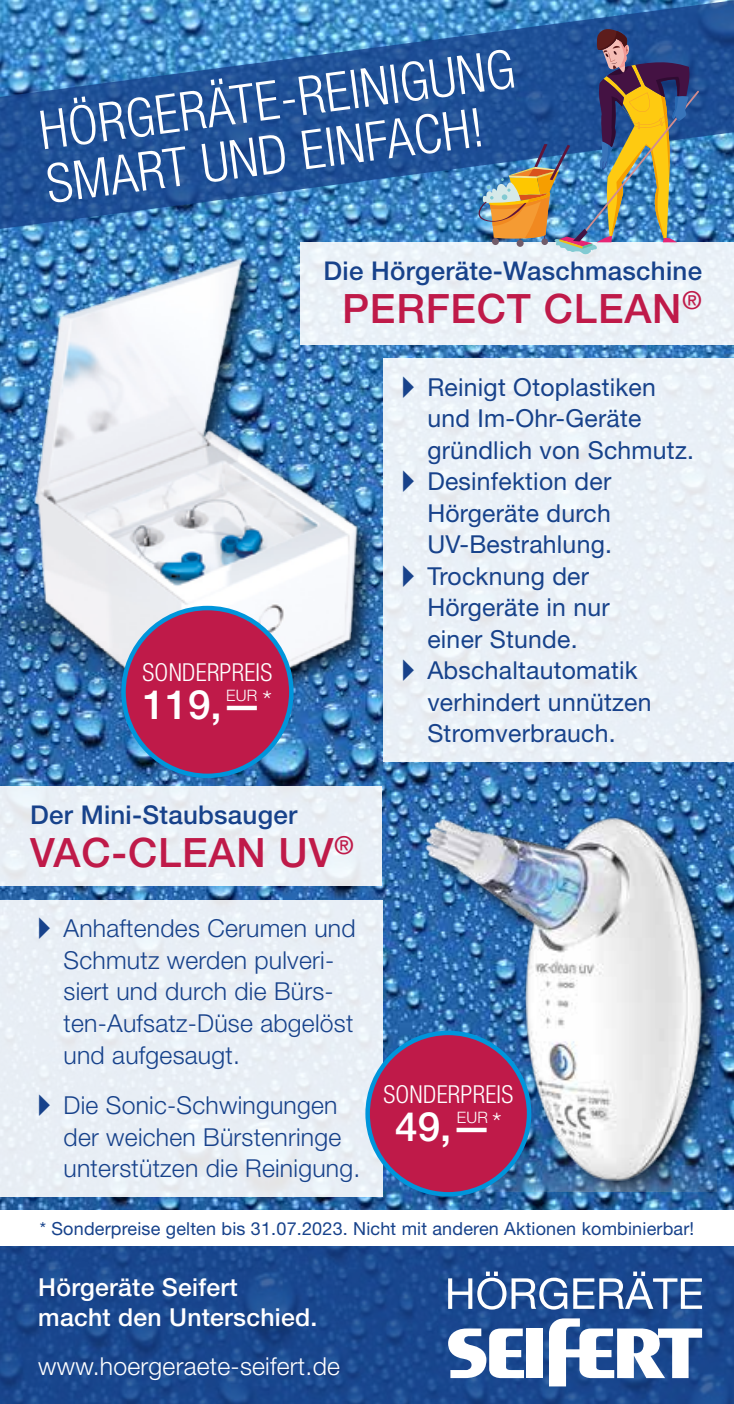
<style>
.page{position:relative;width:734px;height:1404px;background:#fff}
.page>*{position:absolute;margin:0;border:0;box-sizing:border-box;transform-origin:0 0}
.t1{font:300 condensed 54px/54px "Helvetica Neue LT Std";color:#fff}
.t2{font:500 40.5px "Helvetica Neue LT Std";letter-spacing:.02em;color:#bf1a49}
.t3{font:500 40.5px "Helvetica Neue LT Std";color:#fff}
.t4{font:500 25.88px "Helvetica Neue LT Std";letter-spacing:.01em;color:#17428b}
.t5{font:24.75px "Helvetica Neue LT Std";letter-spacing:.01em;color:#17428b}
.t6{font:300 24.75px/31.5px "Helvetica Neue LT Std";letter-spacing:.01em;color:#17428b}
.t7{font:500 24.75px/29.9px "Helvetica Neue LT Std";letter-spacing:.01em;color:#fff}
.t8{font:300 24.75px "Helvetica Neue LT Std";letter-spacing:.01em;color:#fff}
.t9{font:300 condensed 24.75px "Helvetica Neue LT Std";letter-spacing:.01em;color:#fff}
.t10{font:18px "Helvetica Neue LT Std";letter-spacing:.01em;color:#17428b}
.t11{font:300 15.75px "Helvetica Neue LT Std";letter-spacing:.01em;color:#fff}
</style>
<div class="page">
<img style="left:0;top:233px;width:733px;height:977px">
<svg style="left:0;top:1246px;width:733px;height:157px;background:#1b488f"></svg>
<svg style="left:448px;top:1328px;width:76px;height:49px"></svg>
<div style="left:526px;top:1328px;width:17px;height:49px;background:#fff"></div>
<svg style="left:549px;top:1318px;width:153px;height:68px"></svg>
<svg style="left:448px;top:1271px;width:119px;height:38px"></svg>
<svg style="left:573px;top:1271px;width:129px;height:37px"></svg>
<svg style="left:0;top:0;width:733px;height:233px;background:#306bac"></svg>
<div style="left:300px;top:242px;width:433px;height:102px;background:#eaf1f8"></div>
<img style="left:0;top:247px;width:382px;height:478px">
<div style="left:383px;top:358px;width:350px;height:403px;background:#e9f0f7"></div>
<div style="left:123px;top:608px;width:168px;height:167px;background:#bf1a49;border-radius:50%"></div>
<div style="left:121px;top:605px;width:172px;height:173px;border:4px solid #0095db;border-radius:50%"></div>
<div style="left:0;top:786px;width:381px;height:100px;background:#e9eff6"></div>
<div style="left:0;top:899px;width:383px;height:297px;background:#e8eef5"></div>
<img style="left:423px;top:808px;width:293px;height:383px">
<img style="left:478px;top:27px;width:221px;height:227px">
<div style="left:367px;top:1032px;width:162px;height:162px;background:#bf1a49;border-radius:50%"></div>
<div style="left:365px;top:1030px;width:166px;height:166px;border:4px solid #0095db;border-radius:50%"></div>
<h1 class="t1" style="left:36px;top:101px;width:480px;rotate:-7deg">HÖRGERÄTE-REINIGUNG<br>SMART UND EINFACH!</h1>
<p class="t9" style="left:142px;top:658px;width:131px">SONDERPREIS</p>
<h2 class="t3" style="left:143px;top:680px;width:130px">119,—<sup>*</sup></h2>
<p class="t11" style="left:226px;top:685px;width:32px">EUR</p>
<p class="t4" style="left:323px;top:255px;width:380px">Die Hörgeräte-Waschmaschine</p>
<h2 class="t2" style="left:342px;top:284px;width:361px">PERFECT CLEAN<sup>®</sup></h2>
<p class="t5" style="left:402px;top:371px;width:255px">▸ Reinigt Otoplastiken</p>
<p class="t5" style="left:427px;top:403px;width:215px">und Im-Ohr-Geräte</p>
<p class="t5" style="left:427px;top:434px;width:268px">gründlich von Schmutz.</p>
<p class="t5" style="left:402px;top:466px;width:211px">▸ Desinfektion der</p>
<p class="t5" style="left:427px;top:497px;width:185px">Hörgeräte durch</p>
<p class="t5" style="left:427px;top:529px;width:186px">UV-Bestrahlung.</p>
<p class="t5" style="left:402px;top:560px;width:188px">▸ Trocknung der</p>
<p class="t5" style="left:427px;top:592px;width:184px">Hörgeräte in nur</p>
<p class="t5" style="left:427px;top:623px;width:152px">einer Stunde.</p>
<p class="t5" style="left:402px;top:655px;width:237px">▸ Abschaltautomatik</p>
<p class="t5" style="left:427px;top:686px;width:226px">verhindert unnützen</p>
<p class="t5" style="left:427px;top:718px;width:190px">Stromverbrauch.</p>
<p class="t4" style="left:30px;top:799px;width:268px">Der Mini-Staubsauger</p>
<h2 class="t2" style="left:30px;top:828px;width:325px">VAC-CLEAN UV<sup>®</sup></h2>
<p class="t6" style="left:64px;top:912px;width:293px;text-indent:-25px">▸ Anhaftendes Cerumen und<br>Schmutz werden pulveri&shy;siert und durch die Bürs&shy;ten-Aufsatz-Düse abgelöst und aufgesaugt.</p>
<p class="t6" style="left:64px;top:1088px;width:298px;text-indent:-25px">▸ Die Sonic-Schwingungen der weichen Bürstenringe unterstützen die Reinigung.</p>
<p class="t10" style="left:40px;top:1217px;width:656px">* Sonderpreise gelten bis 31.07.2023. Nicht mit anderen Aktionen kombinierbar!</p>
<p class="t9" style="left:383px;top:1079px;width:131px">SONDERPREIS</p>
<h2 class="t3" style="left:395px;top:1102px;width:108px">49,—<sup>*</sup></h2>
<p class="t11" style="left:457px;top:1107px;width:32px">EUR</p>
<p class="t7" style="left:38px;top:1271px;width:280px">Hörgeräte Seifert<br>macht den Unterschied.</p>
<p class="t8" style="left:38px;top:1350px;width:303px">www.hoergeraete-seifert.de</p>
</div>
